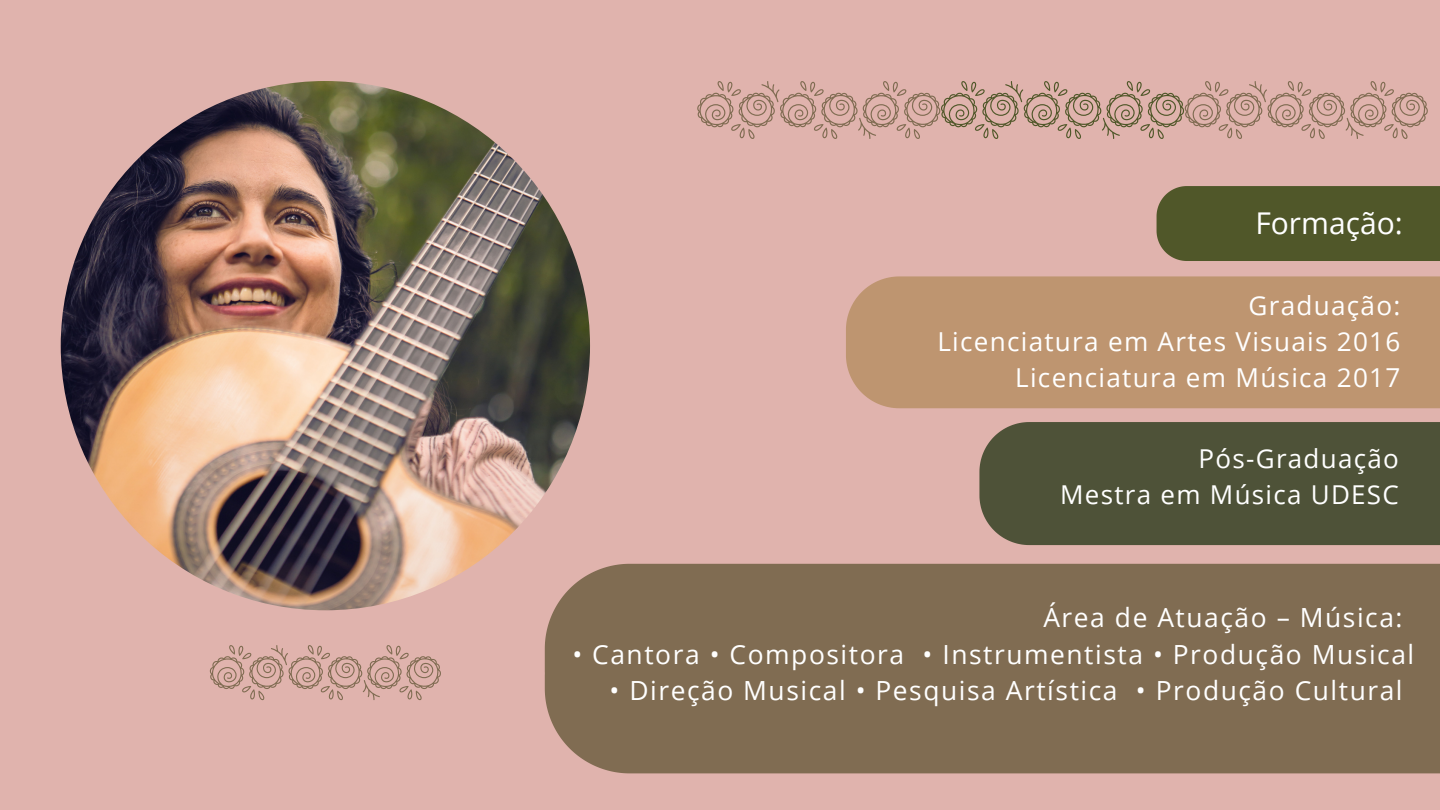
<style>
.page{position:relative;width:1440px;height:810px;background:#e0b3ad}
.page>*{position:absolute;margin:0;border:0;box-sizing:border-box;transform-origin:0 0}
.t1{font:30px "Open Sans";color:#fff}
.t2{font:26.4px "Open Sans";letter-spacing:.06em;color:#fff}
.t3{font:26.1px "Open Sans";letter-spacing:.05em;color:#fff}
.t4{font:26px "Open Sans";letter-spacing:.05em;color:#fff}
</style>
<div class="page">
<svg style="left:697px;top:81px;width:731px;height:58px"></svg>
<img style="left:61px;top:81px;width:529px;height:529px;border-radius:50%">
<div style="left:1157px;top:186px;width:283px;height:75px;background:#505729"></div>
<div style="left:846px;top:276px;width:594px;height:132px;background:#be9570"></div>
<div style="left:979px;top:422px;width:461px;height:123px;background:#4e5238"></div>
<div style="left:545px;top:564px;width:895px;height:209px;background:#806c52"></div>
<svg style="left:210px;top:645px;width:231px;height:55px"></svg>
<p class="t1" style="left:1255px;top:202px;width:149px">Formação:</p>
<p class="t3" style="left:1248px;top:287px;width:153px">Graduação:</p>
<p class="t3" style="left:937px;top:323px;width:464px">Licenciatura em Artes Visuais 2016</p>
<p class="t3" style="left:1015px;top:359px;width:387px">Licenciatura em Música 2017</p>
<p class="t4" style="left:1199px;top:440px;width:202px">Pós-Graduação</p>
<p class="t4" style="left:1060px;top:476px;width:340px">Mestra em Música UDESC</p>
<p class="t2" style="left:1043px;top:599px;width:361px">Área de Atuação – Música:</p>
<p class="t2" style="left:572px;top:635px;width:843px">• Cantora • Compositora • Instrumentista • Produção Musical</p>
<p class="t2" style="left:609px;top:672px;width:795px">• Direção Musical • Pesquisa Artística • Produção Cultural</p>
</div>
